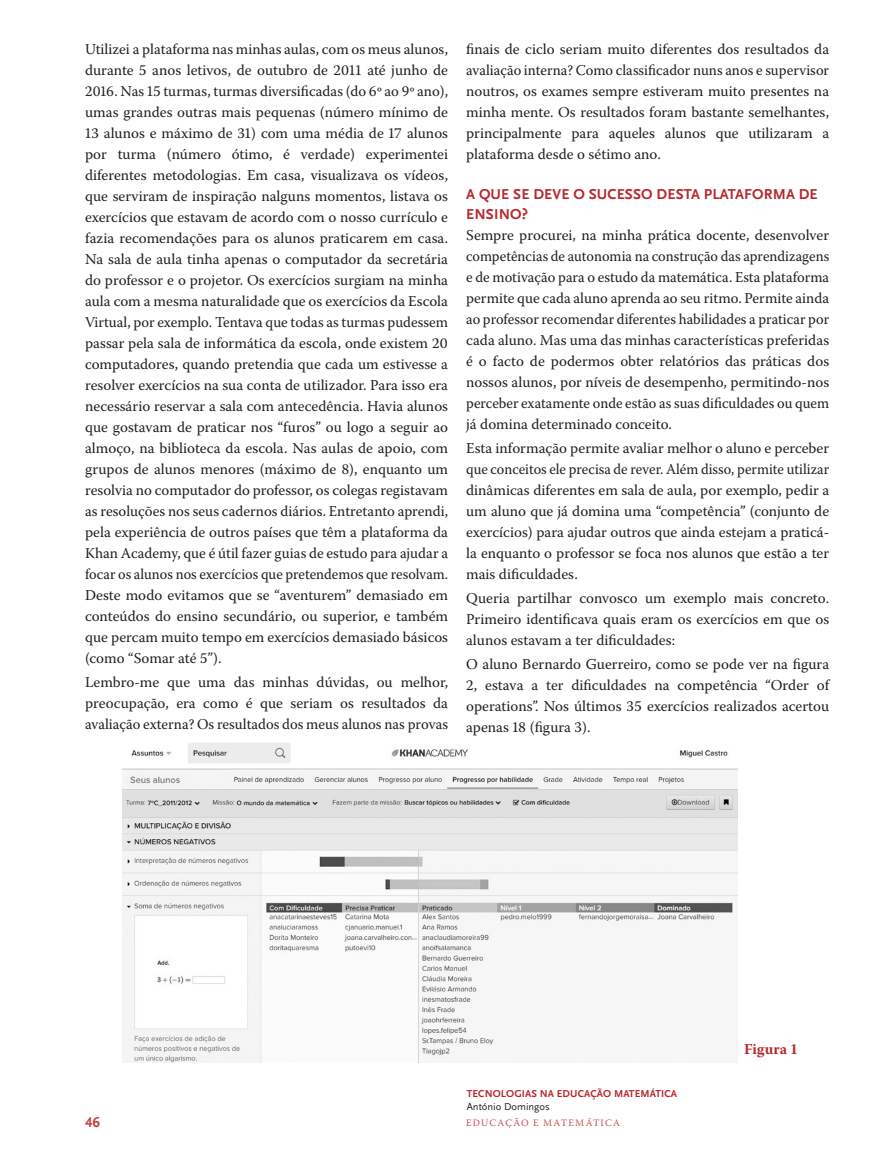
<style>
.page{position:relative;width:893px;height:1149px;background:#fff}
.page>*{position:absolute;margin:0;border:0;box-sizing:border-box;transform-origin:0 0}
.MAINMATTER__MAIN_TEX{font:15px/21px "Warnock Pro";color:#231f20;text-align:justify}
.MAINMATTER_MAIN_H1{font:700 15px/19.5px "Scala Sans Pro";letter-spacing:.01em;color:#b6282d}
.FIGURES__FIGURE_CAPT{font:700 15px "Warnock Pro";letter-spacing:.005em;color:#b6282d}
.RODAPE_NUM_PAGINA{font:15px "Scala Sans Bold SC";color:#c24340}
.t1{font:700 10.5px "Scala Sans Pro";letter-spacing:.01em;color:#b6282d}
.t2{font:10.5px "Scala Sans Pro";color:#231f20}
.t3{font:9.75px "Warnock Pro";letter-spacing:.115em;color:#c74f49}
</style>
<div class="page">
<img style="left:122px;top:743px;width:615px;height:318px">
<p class="MAINMATTER__MAIN_TEX" style="left:85px;top:38px;width:365px">Utilizei a plataforma nas minhas aulas, com os meus alunos, durante 5 anos letivos, de outubro de 2011 até junho de 2016. Nas 15 turmas, turmas diversificadas (do 6º ao 9º ano), umas grandes outras mais pequenas (número mínimo de 13 alunos e máximo de 31) com uma média de 17 alunos por turma (número ótimo, é verdade) experimentei diferentes metodologias. Em casa, visualizava os vídeos, que serviram de inspiração nalguns momentos, listava os exercícios que estavam de acordo com o nosso currículo e fazia recomendações para os alunos praticarem em casa.<br>Na sala de aula tinha apenas o computador da secretária do professor e o projetor. Os exercícios surgiam na minha aula com a mesma naturalidade que os exercícios da Escola Virtual, por exemplo. Tentava que todas as turmas pudessem passar pela sala de informática da escola, onde existem 20 computadores, quando pretendia que cada um estivesse a resolver exercícios na sua conta de utilizador. Para isso era necessário reservar a sala com antecedência. Havia alunos que gostavam de praticar nos “furos” ou logo a seguir ao almoço, na biblioteca da escola. Nas aulas de apoio, com grupos de alunos menores (máximo de 8), enquanto um resolvia no computador do professor, os colegas registavam as resoluções nos seus cadernos diários. Entretanto aprendi, pela experiência de outros países que têm a plataforma da Khan Academy, que é útil fazer guias de estudo para ajudar a focar os alunos nos exercícios que pretendemos que resolvam.<br>Deste modo evitamos que se “aventurem” demasiado em conteúdos do ensino secundário, ou superior, e também que percam muito tempo em exercícios demasiado básicos (como “Somar até 5”).</p>
<p class="MAINMATTER__MAIN_TEX" style="left:85px;top:671px;width:365px">Lembro-me que uma das minhas dúvidas, ou melhor, preocupação, era como é que seriam os resultados da avaliação externa? Os resultados dos meus alunos nas provas</p>
<p class="MAINMATTER__MAIN_TEX" style="left:466px;top:38px;width:365px">finais de ciclo seriam muito diferentes dos resultados da avaliação interna? Como classificador nuns anos e supervisor noutros, os exames sempre estiveram muito presentes na minha mente. Os resultados foram bastante semelhantes, principalmente para aqueles alunos que utilizaram a plataforma desde o sétimo ano.</p>
<p class="MAINMATTER_MAIN_H1" style="left:466px;top:185px;width:353px">A QUE SE DEVE O SUCESSO DESTA PLATAFORMA DE<br>ENSINO?</p>
<p class="MAINMATTER__MAIN_TEX" style="left:466px;top:224px;width:365px">Sempre procurei, na minha prática docente, desenvolver competências de autonomia na construção das aprendizagens e de motivação para o estudo da matemática. Esta plataforma permite que cada aluno aprenda ao seu ritmo. Permite ainda ao professor recomendar diferentes habilidades a praticar por cada aluno. Mas uma das minhas características preferidas é o facto de podermos obter relatórios das práticas dos nossos alunos, por níveis de desempenho, permitindo-nos perceber exatamente onde estão as suas dificuldades ou quem já domina determinado conceito.</p>
<p class="MAINMATTER__MAIN_TEX" style="left:466px;top:437px;width:365px">Esta informação permite avaliar melhor o aluno e perceber que conceitos ele precisa de rever. Além disso, permite utilizar dinâmicas diferentes em sala de aula, por exemplo, pedir a um aluno que já domina uma “competência” (conjunto de exercícios) para ajudar outros que ainda estejam a praticá&shy;la enquanto o professor se foca nos alunos que estão a ter mais dificuldades.</p>
<p class="MAINMATTER__MAIN_TEX" style="left:466px;top:587px;width:365px">Queria partilhar convosco um exemplo mais concreto.<br>Primeiro identificava quais eram os exercícios em que os alunos estavam a ter dificuldades:</p>
<p class="MAINMATTER__MAIN_TEX" style="left:466px;top:653px;width:365px">O aluno Bernardo Guerreiro, como se pode ver na figura 2, estava a ter dificuldades na competência “Order of operations”. Nos últimos 35 exercícios realizados acertou apenas 18 (figura 3).</p>
<p class="t1" style="left:467px;top:1087px;width:212px">TECNOLOGIAS NA EDUCAÇÃO MATEMÁTICA</p>
<p class="t2" style="left:467px;top:1099px;width:85px">António Domingos</p>
<p class="FIGURES__FIGURE_CAPT" style="left:744px;top:1039px;width:55px">Figura 1</p>
<p class="RODAPE_NUM_PAGINA" style="left:85px;top:1112px;width:16px">46</p>
<p class="t3" style="left:466px;top:1116px;width:155px">EDUCAÇÃO E MATEMÁTICA</p>
</div>
